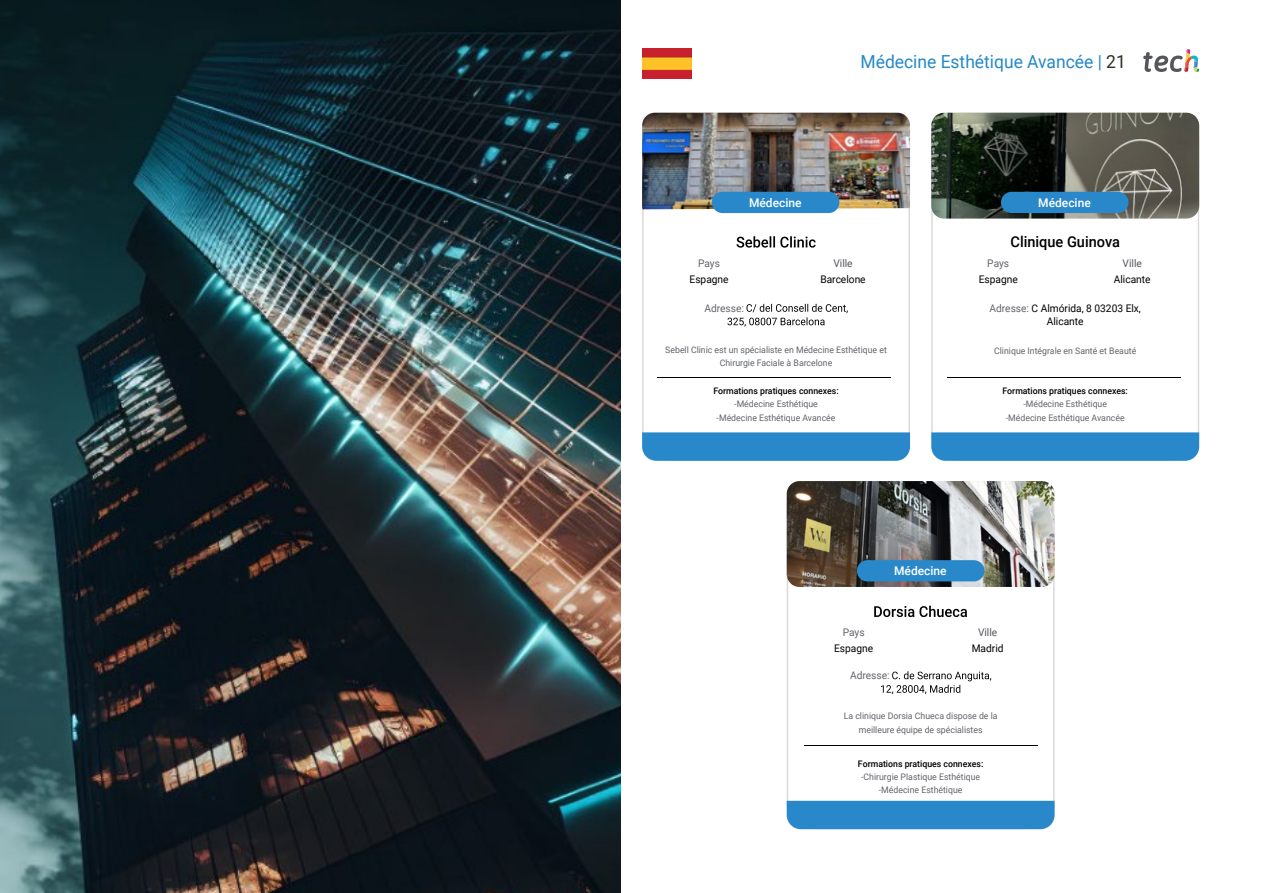
<style>
.page{position:relative;width:1263px;height:893px;background:#fff}
.page>*{position:absolute;margin:0;border:0;box-sizing:border-box;transform-origin:0 0}
.t1{font:18px "Roboto";color:#2488c9}
.t2{font:500 15px "Roboto";color:#000}
.t3{font:500 12px "Roboto";color:#fff}
.t4{font:10.5px/13.5px "Roboto";color:#000;text-align:center}
.t5{font:10.5px "Roboto";color:#61646a}
.t6{font:10.5px "Roboto";color:#52555b}
.t7{font:9px/13.2px "Roboto";color:#61646a;text-align:center}
.t8{font:500 9px "Roboto";color:#000}
.s1{color:#312e20}
.s2{color:#61646a}
</style>
<div class="page">
<img style="left:642px;top:49px;width:49px;height:30px">
<svg style="left:1143px;top:49px;width:56px;height:23px"></svg>
<img style="left:0;top:0;width:621px;height:893px">
<svg style="left:642px;top:112px;width:269px;height:325px"></svg>
<img style="left:642px;top:113px;width:268px;height:96px">
<div style="left:712px;top:192px;width:127px;height:21px;background:#2988c9;border-radius:11px"></div>
<svg style="left:642px;top:432px;width:268px;height:29px;background:#2f8bca"></svg>
<hr style="left:657px;top:377px;width:234px;height:1px;background:#000">
<svg style="left:736px;top:236px;width:80px;height:12px"></svg>
<svg style="left:727px;top:304px;width:121px;height:23px"></svg>
<svg style="left:931px;top:112px;width:269px;height:337px"></svg>
<img style="left:931px;top:113px;width:268px;height:106px">
<div style="left:1001px;top:192px;width:127px;height:21px;background:#2988c9;border-radius:11px"></div>
<svg style="left:931px;top:432px;width:268px;height:29px;background:#2f8bca"></svg>
<hr style="left:946px;top:377px;width:234px;height:1px;background:#000">
<svg style="left:786px;top:491px;width:269px;height:339px"></svg>
<img style="left:787px;top:481px;width:267px;height:106px">
<div style="left:857px;top:560px;width:127px;height:21px;background:#2988c9;border-radius:11px"></div>
<div style="left:787px;top:801px;width:267px;height:28px;background:#2988c9"></div>
<hr style="left:804px;top:746px;width:233px;height:1px;background:#000">
<svg style="left:874px;top:606px;width:93px;height:11px"></svg>
<svg style="left:881px;top:671px;width:110px;height:23px"></svg>
<h1 class="t1" style="left:860px;top:49px;width:267px">Médecine Esthétique Avancée | <span class="s1">21</span></h1>
<p class="t5" style="left:698px;top:256px;width:23px">Pays</p>
<p class="t4" style="left:690px;top:272px;width:41px">Espagne</p>
<h3 class="t3" style="left:749px;top:194px;width:54px">Médecine</h3>
<p class="t6" style="left:833px;top:256px;width:21px">Ville</p>
<p class="t4" style="left:820px;top:272px;width:47px">Barcelone</p>
<h3 class="t3" style="left:1038px;top:194px;width:54px">Médecine</h3>
<h2 class="t2" style="left:1010px;top:232px;width:111px">Clinique Guinova</h2>
<p class="t5" style="left:987px;top:256px;width:23px">Pays</p>
<p class="t4" style="left:979px;top:272px;width:41px">Espagne</p>
<p class="t6" style="left:1122px;top:256px;width:21px">Ville</p>
<p class="t4" style="left:1114px;top:272px;width:38px">Alicante</p>
<p class="t5" style="left:704px;top:301px;width:41px">Adresse:</p>
<p class="t7" style="left:665px;top:342px;width:223px">Sebell Clinic est un spécialiste en Médecine Esthétique et<br>Chirurgie Faciale à Barcelone</p>
<p class="t8" style="left:713px;top:384px;width:127px">Formations pratiques connexes:</p>
<p class="t7" style="left:717px;top:397px;width:120px">-Médecine Esthétique -Médecine Esthétique Avancée</p>
<p class="t4" style="left:989px;top:301px;width:153px"><span class="s2">Adresse:</span> C Almórida, 8 03203 Elx,<br>Alicante</p>
<p class="t7" style="left:994px;top:344px;width:144px">Clinique Intégrale en Santé et Beauté</p>
<p class="t8" style="left:1002px;top:384px;width:127px">Formations pratiques connexes:</p>
<p class="t7" style="left:1006px;top:397px;width:120px">-Médecine Esthétique -Médecine Esthétique Avancée</p>
<p class="t5" style="left:843px;top:625px;width:23px">Pays</p>
<p class="t4" style="left:834px;top:641px;width:41px">Espagne</p>
<h3 class="t3" style="left:894px;top:563px;width:54px">Médecine</h3>
<p class="t6" style="left:978px;top:625px;width:21px">Ville</p>
<p class="t4" style="left:972px;top:641px;width:33px">Madrid</p>
<p class="t5" style="left:850px;top:668px;width:41px">Adresse:</p>
<p class="t7" style="left:844px;top:709px;width:155px">La clinique Dorsia Chueca dispose de la meilleure équipe de spécialistes</p>
<p class="t8" style="left:858px;top:757px;width:127px">Formations pratiques connexes:</p>
<p class="t7" style="left:861px;top:770px;width:121px">-Chirurgie Plastique Esthétique -Médecine Esthétique</p>
</div>
